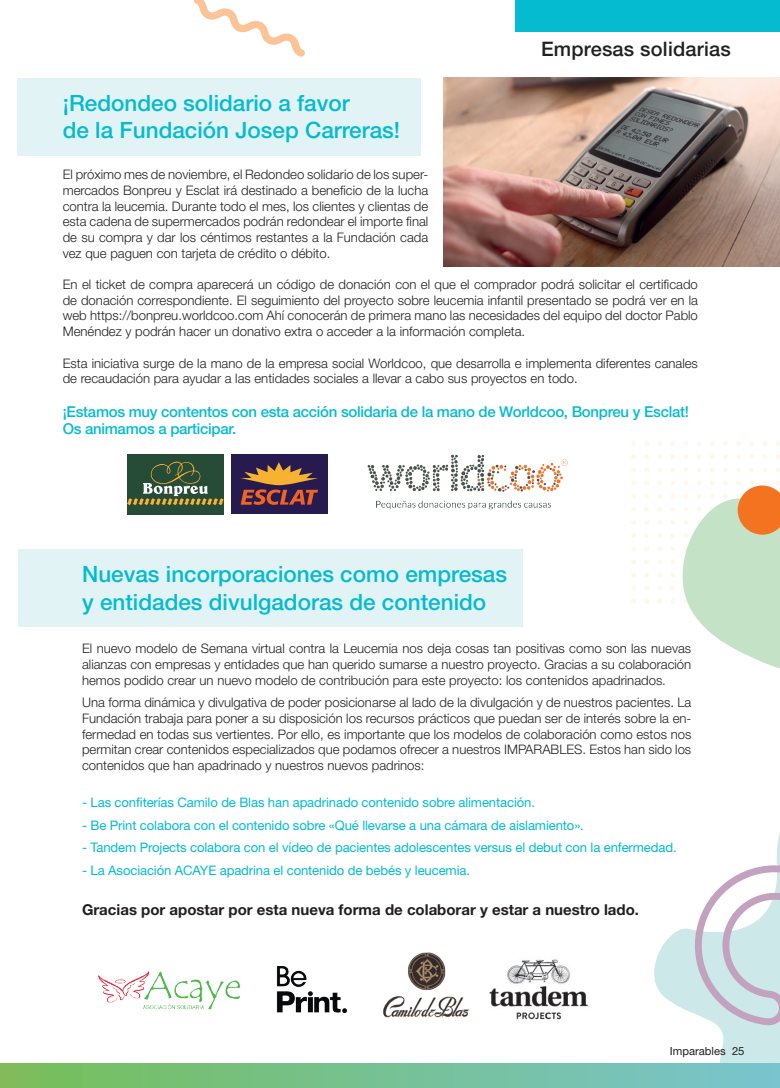
<style>
.page{position:relative;width:780px;height:1088px;background:#fff}
.page>*{position:absolute;margin:0;border:0;box-sizing:border-box;transform-origin:0 0}
.t1{font:500 22.5px/27.5px "Helvetica Neue LT Std";color:#05bbcf}
.t2{font:500 20px "Helvetica Neue LT Std";letter-spacing:.01em;color:#231f20}
.t3{font:500 15px/17.5px "Helvetica Neue LT Std";letter-spacing:-.02em;color:#05bbcf}
.t4{font:700 15px "Helvetica Neue LT Std";color:#231f20}
.t5{font:300 13.12px/15.6px "Helvetica Neue LT Std";color:#231f20;text-align:justify}
.t6{font:13.12px "Helvetica Neue LT Std";letter-spacing:-.01em;color:#05bbcf}
.t7{font:11.25px "Helvetica Neue LT Std";color:#231f20}
</style>
<div class="page">
<svg style="left:631px;top:441px;width:149px;height:228px"></svg>
<svg style="left:193px;top:0;width:112px;height:57px"></svg>
<svg style="left:654px;top:832px;width:126px;height:231px"></svg>
<svg style="left:693px;top:863px;width:87px;height:162px"></svg>
<div style="left:0;top:1063px;width:780px;height:25px;background:linear-gradient(to right,#77be58,#78c4d0)"></div>
<div style="left:18px;top:78px;width:402px;height:77px;background:#e2f3f5"></div>
<div style="left:18px;top:549px;width:504px;height:77px;background:#e2f3f5"></div>
<div style="left:515px;top:0;width:265px;height:31px;background:#05bbcf"></div>
<img style="left:98px;top:971px;width:142px;height:39px">
<img style="left:276px;top:966px;width:72px;height:48px">
<img style="left:383px;top:952px;width:86px;height:66px">
<img style="left:489px;top:959px;width:99px;height:61px">
<div style="left:127px;top:454px;width:97px;height:60px;background:#264c38"></div>
<svg style="left:127px;top:462px;width:97px;height:43px"></svg>
<div style="left:231px;top:454px;width:96px;height:60px;background:#261a4e"></div>
<svg style="left:240px;top:462px;width:78px;height:43px"></svg>
<img style="left:367px;top:454px;width:201px;height:56px">
<img style="left:444px;top:78px;width:336px;height:189px">
<h1 class="t1" style="left:63px;top:89px;width:339px">¡Redondeo solidario a favor<br>de la Fundación Josep Carreras!</h1>
<h2 class="t2" style="left:541px;top:37px;width:191px">Empresas solidarias</h2>
<p class="t5" style="left:63px;top:167px;width:367px">El próximo mes de noviembre, el Redondeo solidario de los super&shy;mercados Bonpreu y Esclat irá destinado a beneficio de la lucha contra la leucemia. Durante todo el mes, los clientes y clientas de esta cadena de supermercados podrán redondear el importe final de su compra y dar los céntimos restantes a la Fundación cada vez que paguen con tarjeta de crédito o débito.</p>
<p class="t5" style="left:63px;top:276px;width:636px">En el ticket de compra aparecerá un código de donación con el que el comprador podrá solicitar el certificado de donación correspondiente. El seguimiento del proyecto sobre leucemia infantil presentado se podrá ver en la web https://bonpreu.worldcoo.com Ahí conocerán de primera mano las necesidades del equipo del doctor Pablo Menéndez y podrán hacer un donativo extra o acceder a la información completa.</p>
<p class="t5" style="left:63px;top:355px;width:636px">Esta iniciativa surge de la mano de la empresa social Worldcoo, que desarrolla e implementa diferentes canales de recaudación para ayudar a las entidades sociales a llevar a cabo sus proyectos en todo.</p>
<p class="t3" style="left:63px;top:402px;width:627px">¡Estamos muy contentos con esta acción solidaria de la mano de Worldcoo, Bonpreu y Esclat!<br>Os animamos a participar.</p>
<h1 class="t1" style="left:82px;top:560px;width:426px">Nuevas incorporaciones como empresas y entidades divulgadoras de contenido</h1>
<p class="t5" style="left:82px;top:641px;width:610px">El nuevo modelo de Semana virtual contra la Leucemia nos deja cosas tan positivas como son las nuevas alianzas con empresas y entidades que han querido sumarse a nuestro proyecto. Gracias a su colaboración hemos podido crear un nuevo modelo de contribución para este proyecto: los contenidos apadrinados.</p>
<p class="t5" style="left:82px;top:695px;width:610px">Una forma dinámica y divulgativa de poder posicionarse al lado de la divulgación y de nuestros pacientes. La Fundación trabaja para poner a su disposición los recursos prácticos que puedan ser de interés sobre la en&shy;fermedad en todas sus vertientes. Por ello, es importante que los modelos de colaboración como estos nos permitan crear contenidos especializados que podamos ofrecer a nuestros IMPARABLES. Estos han sido los contenidos que han apadrinado y nuestros nuevos padrinos:</p>
<p class="t6" style="left:82px;top:794px;width:454px">- Las confiterías Camilo de Blas han apadrinado contenido sobre alimentación.</p>
<p class="t6" style="left:82px;top:817px;width:503px">- Be Print colabora con el contenido sobre «Qué llevarse a una cámara de aislamiento».</p>
<p class="t6" style="left:82px;top:840px;width:596px">- Tandem Projects colabora con el vídeo de pacientes adolescentes versus el debut con la enfermedad.</p>
<p class="t6" style="left:82px;top:862px;width:389px">- La Asociación ACAYE apadrina el contenido de bebés y leucemia.</p>
<p class="t4" style="left:82px;top:901px;width:558px">Gracias por apostar por esta nueva forma de colaborar y estar a nuestro lado.</p>
<p class="t7" style="left:669px;top:1044px;width:76px">Imparables 25</p>
</div>
